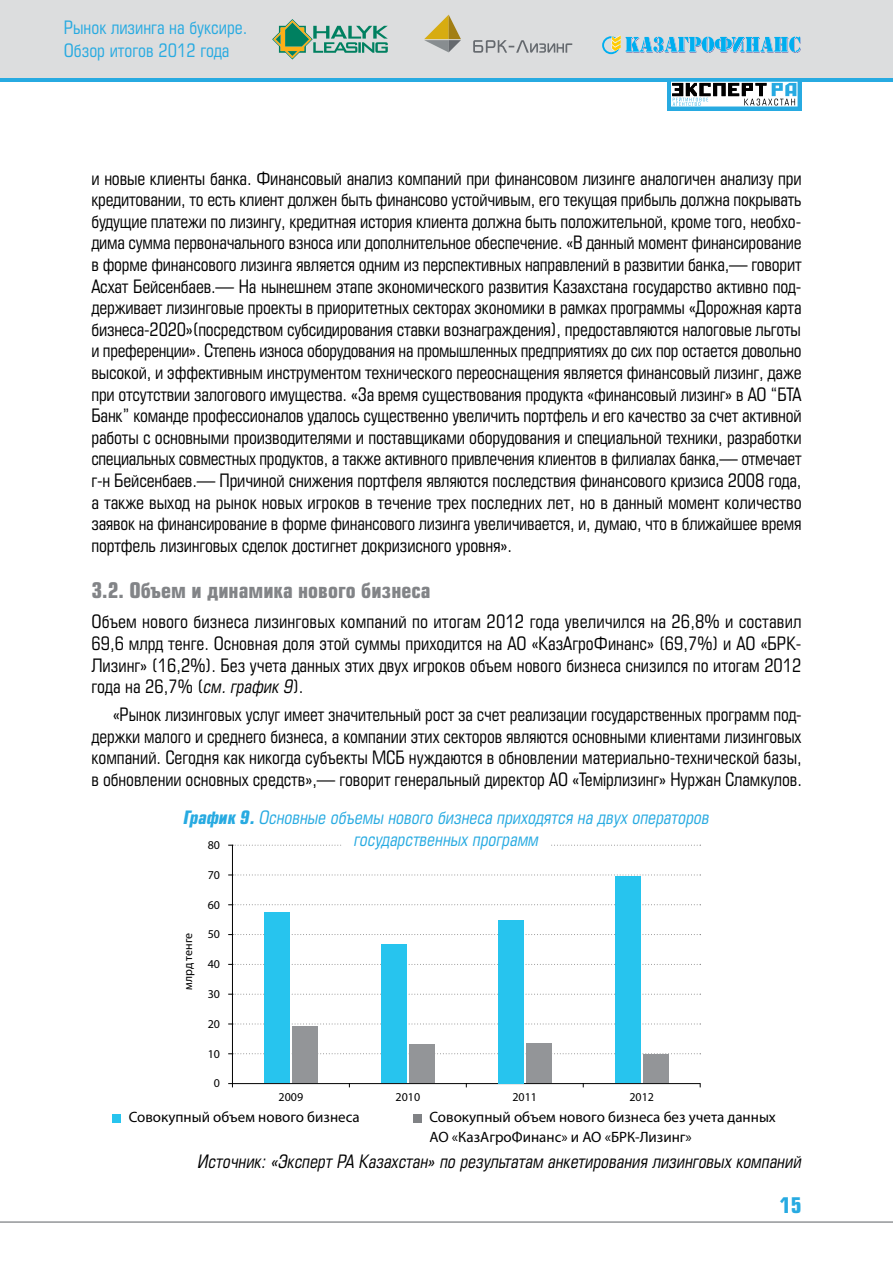
<style>
.page{position:relative;width:893px;height:1263px;background:#fff}
.page>*{position:absolute;margin:0;border:0;box-sizing:border-box;transform-origin:0 0}
.t1{font:700 21px "Europe Condensed C";color:#828487}
.t2{font:700 21px "Europe Condensed C";color:#27aae1}
.t3{font:18px/21.6px "Europe Condensed C";letter-spacing:-.005em;color:#000;text-align:justify}
.t4{font:italic 18px/21.6px "Europe Condensed C";color:#27aae1;text-align:center}
.t5{font:italic 18px "Europe Condensed C";color:#000}
.t6{font:18px/23.4px "Europe Condensed C";color:#27aae1}
.t7{font:15px/19.5px "Myriad Pro";color:#000}
.t8{font:12px "Myriad Pro";color:#000}
.s1{font-style:italic}
.s2{font-weight:700}
</style>
<div class="page">
<div style="left:0;top:0;width:893px;height:79px;background:#dcddde"></div>
<hr style="left:0;top:1221px;width:893px;height:2px;background:#939598">
<hr style="left:0;top:78px;width:893px;height:4px;background:#27aae1">
<svg style="left:272px;top:19px;width:116px;height:41px"></svg>
<svg style="left:473px;top:40px;width:99px;height:13px"></svg>
<svg style="left:424px;top:15px;width:37px;height:37px"></svg>
<svg style="left:602px;top:35px;width:199px;height:19px"></svg>
<svg style="left:667px;top:81px;width:134px;height:29px"></svg>
<svg style="left:671px;top:82px;width:126px;height:24px"></svg>
<div style="left:113px;top:1114px;width:8px;height:8px;background:#27c4ee"></div>
<div style="left:413px;top:1114px;width:9px;height:8px;background:#808285"></div>
<svg style="left:228px;top:845px;width:473px;height:1px"></svg>
<svg style="left:228px;top:1023px;width:473px;height:1px"></svg>
<svg style="left:228px;top:994px;width:473px;height:1px"></svg>
<svg style="left:228px;top:964px;width:473px;height:1px"></svg>
<svg style="left:228px;top:934px;width:473px;height:1px"></svg>
<svg style="left:228px;top:904px;width:473px;height:1px"></svg>
<svg style="left:228px;top:874px;width:473px;height:1px"></svg>
<svg style="left:228px;top:1053px;width:473px;height:1px"></svg>
<hr style="left:228px;top:1083px;width:472px;height:1px;background:#000">
<hr style="left:232px;top:845px;width:1px;height:242px;background:#000">
<div style="left:643px;top:1054px;width:25px;height:29px;background:#939598"></div>
<div style="left:615px;top:876px;width:25px;height:207px;background:#27c4ee"></div>
<div style="left:526px;top:1044px;width:26px;height:39px;background:#939598"></div>
<div style="left:498px;top:920px;width:25px;height:163px;background:#27c4ee"></div>
<div style="left:409px;top:1044px;width:26px;height:39px;background:#939598"></div>
<div style="left:381px;top:944px;width:26px;height:139px;background:#27c4ee"></div>
<div style="left:292px;top:1026px;width:26px;height:57px;background:#939598"></div>
<div style="left:264px;top:912px;width:26px;height:171px;background:#27c4ee"></div>
<p class="t6" style="left:64px;top:15px;width:185px">Рынок лизинга на буксире.<br>Обзор итогов 2012 года</p>
<p class="t3" style="left:91px;top:167px;width:712px">и новые клиенты банка. Финансовый анализ компаний при финансовом лизинге аналогичен анализу при кредитовании, то есть клиент должен быть финансово устойчивым, его текущая прибыль должна покрывать будущие платежи по лизингу, кредитная история клиента должна быть положительной, кроме того, необхо&shy;дима сумма первоначального взноса или дополнительное обеспечение. «В данный момент финансирование в форме финансового лизинга является одним из перспективных направлений в развитии банка,— говорит Асхат Бейсенбаев.— На нынешнем этапе экономического развития Казахстана государство активно под&shy;держивает лизинговые проекты в приоритетных секторах экономики в рамках программы «Дорожная карта бизнеса-2020»(посредством субсидирования ставки вознаграждения), предоставляются налоговые льготы и преференции». Степень износа оборудования на промышленных предприятиях до сих пор остается довольно высокой, и эффективным инструментом технического переоснащения является финансовый лизинг, даже при отсутствии залогового имущества. «За время существования продукта «финансовый лизинг» в АО “БТА Банк” команде профессионалов удалось существенно увеличить портфель и его качество за счет активной работы с основными производителями и поставщиками оборудования и специальной техники, разработки специальных совместных продуктов, а также активного привлечения клиентов в филиалах банка,— отмечает г-н Бейсенбаев.— Причиной снижения портфеля являются последствия финансового кризиса 2008 года, а также выход на рынок новых игроков в течение трех последних лет, но в данный момент количество заявок на финансирование в форме финансового лизинга увеличивается, и, думаю, что в ближайшее время портфель лизинговых сделок достигнет докризисного уровня».</p>
<p class="t1" style="left:91px;top:577px;width:341px">3.2. Объем и динамика нового бизнеса</p>
<p class="t3" style="left:91px;top:611px;width:712px">Объем нового бизнеса лизинговых компаний по итогам 2012 года увеличился на 26,8% и составил 69,6 млрд тенге. Основная доля этой суммы приходится на АО «КазАгроФинанс» (69,7%) и АО «БРК-Лизинг» (16,2%). Без учета данных этих двух игроков объем нового бизнеса снизился по итогам 2012 года на 26,7% (<span class="s1">см. график 9</span>).</p>
<p class="t3" style="left:91px;top:704px;width:712px;text-indent:21px">«Рынок лизинговых услуг имеет значительный рост за счет реализации государственных программ под&shy;держки малого и среднего бизнеса, а компании этих секторов являются основными клиентами лизинговых компаний. Сегодня как никогда субъекты МСБ нуждаются в обновлении материально-технической базы, в обновлении основных средств»,— говорит генеральный директор АО «Темiрлизинг» Нуржан Сламкулов.</p>
<p class="t4" style="left:184px;top:806px;width:527px"><span class="s2">График 9.</span> Основные объемы нового бизнеса приходятся на двух операторов государственных программ</p>
<p class="t8" style="left:208px;top:838px;width:14px">80</p>
<p class="t8" style="left:208px;top:867px;width:14px">70</p>
<p class="t8" style="left:181px;top:990px;width:59px;rotate:-90deg">млрд тенге</p>
<p class="t8" style="left:208px;top:897px;width:14px">60</p>
<p class="t8" style="left:208px;top:927px;width:14px">50</p>
<p class="t8" style="left:208px;top:957px;width:14px">40</p>
<p class="t8" style="left:208px;top:987px;width:14px">30</p>
<p class="t8" style="left:208px;top:1016px;width:14px">20</p>
<p class="t8" style="left:208px;top:1046px;width:14px">10</p>
<p class="t8" style="left:214px;top:1076px;width:8px">0</p>
<p class="t8" style="left:279px;top:1090px;width:26px">2009</p>
<p class="t8" style="left:396px;top:1090px;width:26px">2010</p>
<p class="t8" style="left:512px;top:1090px;width:26px">2011</p>
<p class="t8" style="left:629px;top:1090px;width:26px">2012</p>
<p class="t7" style="left:129px;top:1107px;width:232px">Совокупный объем нового бизнеса</p>
<p class="t7" style="left:429px;top:1107px;width:348px">Совокупный объем нового бизнеса без учета данных<br>АО «КазАгроФинанс» и АО «БРК-Лизинг»</p>
<p class="t5" style="left:198px;top:1150px;width:605px">Источник: «Эксперт РА Казахстан» по результатам анкетирования лизинговых компаний</p>
<p class="t2" style="left:780px;top:1192px;width:23px">15</p>
</div>
